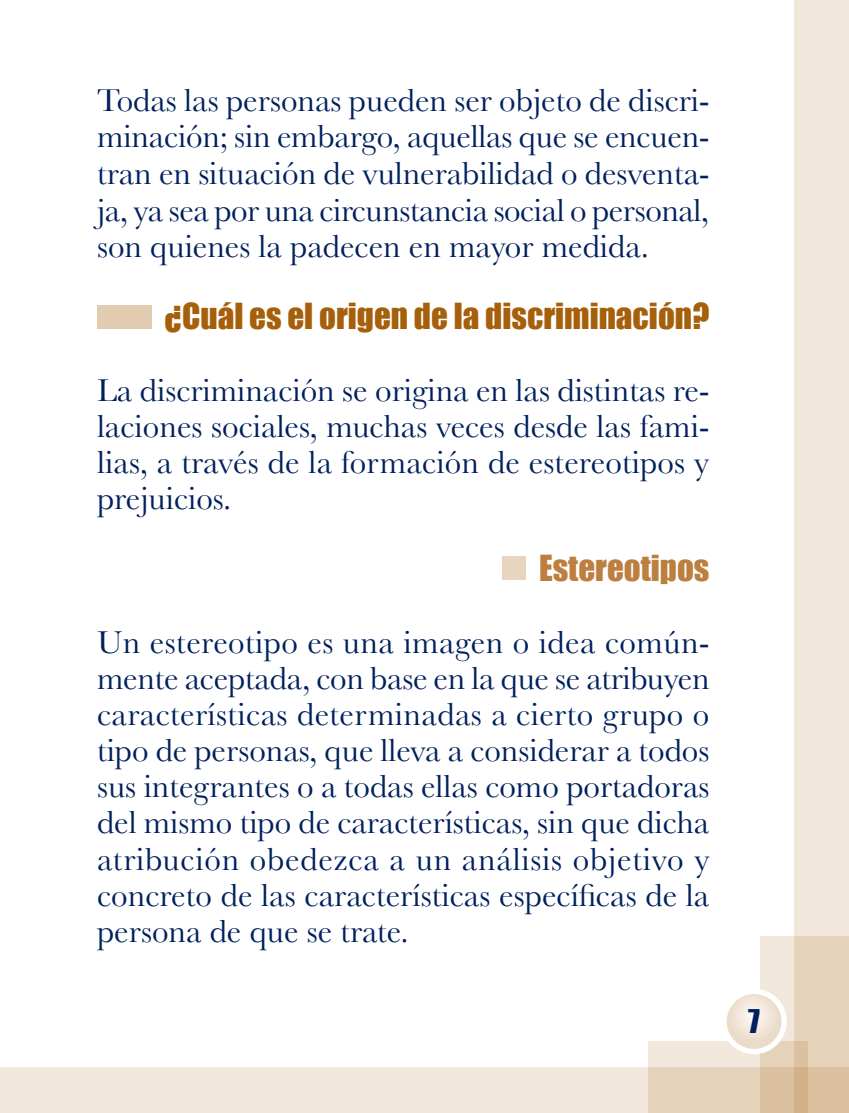
<style>
.page{position:relative;width:849px;height:1113px;background:#fff}
.page>*{position:absolute;margin:0;border:0;box-sizing:border-box;transform-origin:0 0}
.texto_general{font:33px/36px "Baskerville";color:#00215d;text-align:justify}
.subtítulos{font:33px "Impact";color:#a6600b}
.subtítulos_02{font:33px "Impact";color:#bc7f3f}
.t1{font:30px "Impact";color:#00215d}
</style>
<div class="page">
<div style="left:794px;top:0;width:55px;height:1112px;background:#f1e7da"></div>
<svg style="left:760px;top:936px;width:89px;height:131px;background:#e8d7c3"></svg>
<svg style="left:648px;top:1041px;width:159px;height:26px;background:#ecdfce"></svg>
<svg style="left:0;top:1067px;width:849px;height:45px;background:#ede0cf"></svg>
<div style="left:721px;top:988px;width:66px;height:66px;background:#fff;border-radius:50%"></div>
<svg style="left:727px;top:994px;width:54px;height:54px;background:#f0e4d7"></svg>
<div style="left:97px;top:305px;width:55px;height:24px;background:#e2ccb1"></div>
<div style="left:503px;top:556px;width:23px;height:24px;background:#e7d5bf"></div>
<svg style="left:843px;top:1107px;width:6px;height:6px"></svg>
<p class="texto_general" style="left:97px;top:81px;width:614px">Todas las personas pueden ser objeto de discri&shy;minación; sin embargo, aquellas que se encuen&shy;tran en situación de vulnerabilidad o desventa&shy;ja, ya sea por una circunstancia social o personal, son quienes la padecen en mayor medida.</p>
<p class="subtítulos" style="left:165px;top:296px;width:546px">¿Cuál es el origen de la discriminación?</p>
<p class="texto_general" style="left:97px;top:372px;width:614px">La discriminación se origina en las distintas re&shy;laciones sociales, muchas veces desde las fami&shy;lias, a través de la formación de estereotipos y prejuicios.</p>
<p class="subtítulos_02" style="left:539px;top:548px;width:172px">Estereotipos</p>
<p class="texto_general" style="left:97px;top:624px;width:614px">Un estereotipo es una imagen o idea común&shy;mente aceptada, con base en la que se atribuyen características determinadas a cierto grupo o tipo de personas, que lleva a considerar a todos sus integrantes o a todas ellas como portadoras del mismo tipo de características, sin que dicha atribución obedezca a un análisis objetivo y concreto de las características específicas de la persona de que se trate.</p>
<p class="t1" style="left:748px;top:1003px;width:13px">7</p>
</div>
